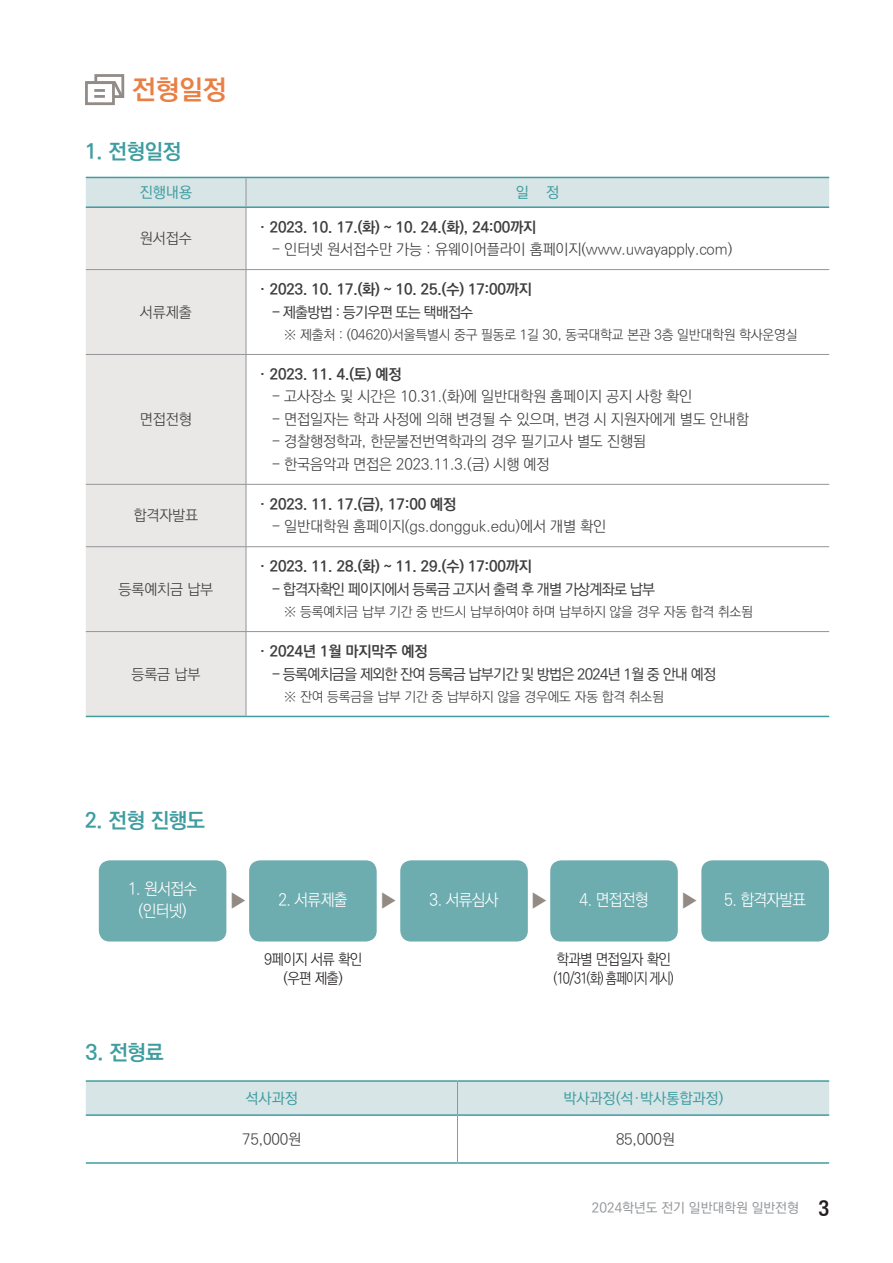
<style>
.page{position:relative;width:893px;height:1263px;background:#fff}
.page>*{position:absolute;margin:0;border:0;box-sizing:border-box;transform-origin:0 0}
.t1{font:700 27px "Ko Pub Dotum";color:#ea7f44}
.t2{font:700 21px "Ko Pub Dotum";letter-spacing:-.01em;color:#3f9da0}
.t3{font:300 18px "Ko Pub Dotum";color:#938a84;scale:.95 1}
.t4{font:300 16.5px/21.8px "Ko Pub Dotum";letter-spacing:-.04em;color:#fff;text-align:center;scale:.95 1}
.t5{font:300 15px "Ko Pub Dotum";letter-spacing:-.01em;color:#3e3e3f}
.t6{font:700 15px "Ko Pub Dotum";letter-spacing:-.01em;color:#3e3e3f}
.t7{font:15px "Ko Pub World Dotum PM";letter-spacing:-.055em;color:#3e3e3f}
.t8{font:300 15px/19.5px "Ko Pub Dotum";letter-spacing:-.04em;color:#231f20;text-align:center;scale:.95 1}
.t9{font:500 15px "Ko Pub Dotum";color:#3f9da0}
.t10{font:300 13.5px "Ko Pub Dotum";letter-spacing:-.01em;color:#3e3e3f}
.t11{font:500 13.5px "Ko Pub Dotum";color:#939598}
.s1{font-family:"Helvetica Neue";font-stretch:condensed;font-size:22.5px;color:#231f20}
</style>
<div class="page">
<div style="left:86px;top:208px;width:160px;height:508px;background:#eae8e7"></div>
<hr style="left:86px;top:206px;width:160px;height:2px;background:#3f9da0">
<hr style="left:246px;top:206px;width:583px;height:2px;background:#3f9da0">
<hr style="left:86px;top:716px;width:160px;height:1px;background:#3f9da0">
<hr style="left:246px;top:716px;width:583px;height:1px;background:#3f9da0">
<hr style="left:246px;top:208px;width:1px;height:61px;background:#939598">
<hr style="left:246px;top:270px;width:1px;height:84px;background:#939598">
<hr style="left:86px;top:354px;width:160px;height:1px;background:#939598">
<hr style="left:246px;top:354px;width:583px;height:1px;background:#939598">
<hr style="left:246px;top:355px;width:1px;height:129px;background:#939598">
<hr style="left:86px;top:484px;width:160px;height:1px;background:#939598">
<hr style="left:246px;top:484px;width:583px;height:1px;background:#939598">
<hr style="left:246px;top:485px;width:1px;height:61px;background:#939598">
<hr style="left:86px;top:546px;width:160px;height:1px;background:#939598">
<hr style="left:246px;top:546px;width:583px;height:1px;background:#939598">
<hr style="left:246px;top:547px;width:1px;height:84px;background:#939598">
<hr style="left:86px;top:631px;width:160px;height:1px;background:#939598">
<hr style="left:246px;top:631px;width:583px;height:1px;background:#939598">
<hr style="left:246px;top:632px;width:1px;height:84px;background:#939598">
<svg style="left:86px;top:177px;width:743px;height:30px;background:#cee0e2"></svg>
<hr style="left:86px;top:269px;width:160px;height:1px;background:#939598">
<hr style="left:246px;top:269px;width:583px;height:1px;background:#939598">
<div style="left:86px;top:1082px;width:743px;height:32px;background:#d7e5e7"></div>
<hr style="left:86px;top:1080px;width:371px;height:2px;background:#3f9da0">
<hr style="left:457px;top:1080px;width:372px;height:2px;background:#3f9da0">
<hr style="left:86px;top:1114px;width:371px;height:2px;background:#3f9da0">
<hr style="left:86px;top:1162px;width:371px;height:2px;background:#3f9da0">
<hr style="left:457px;top:1114px;width:372px;height:2px;background:#3f9da0">
<hr style="left:457px;top:1162px;width:372px;height:2px;background:#3f9da0">
<hr style="left:457px;top:1116px;width:1px;height:46px;background:#939598">
<hr style="left:457px;top:1082px;width:1px;height:32px;background:#939598">
<div style="left:94px;top:74px;width:30px;height:24px;background:#fff;border:3px solid #928b86"></div>
<div style="left:85px;top:81px;width:30px;height:24px;background:#fff;border:3px solid #928b86"></div>
<svg style="left:85px;top:79px;width:40px;height:20px"></svg>
<div style="left:99px;top:860px;width:127px;height:81px;background:#6dacaf;border-radius:11px"></div>
<div style="left:400px;top:860px;width:128px;height:81px;background:#6dacaf;border-radius:11px"></div>
<div style="left:701px;top:860px;width:128px;height:81px;background:#6dacaf;border-radius:11px"></div>
<div style="left:249px;top:860px;width:128px;height:81px;background:#6dacaf;border-radius:11px"></div>
<div style="left:550px;top:860px;width:128px;height:81px;background:#6dacaf;border-radius:11px"></div>
<h1 class="t1" style="left:132px;top:76px;width:96px">전형일정</h1>
<h2 class="t2" style="left:85px;top:141px;width:98px">1. 전형일정</h2>
<p class="t9" style="left:140px;top:185px;width:54px">진행내용</p>
<p class="t9" style="left:516px;top:185px;width:45px">일 정</p>
<p class="t5" style="left:140px;top:231px;width:53px">원서접수</p>
<p class="t6" style="left:259px;top:219px;width:279px">· 2023. 10. 17.(화) ~ 10. 24.(화), 24:00까지</p>
<p class="t5" style="left:272px;top:242px;width:462px">- 인터넷 원서접수만 가능 : 유웨이어플라이 홈페이지(www.uwayapply.com)</p>
<p class="t5" style="left:140px;top:304px;width:53px">서류제출</p>
<p class="t5" style="left:140px;top:412px;width:53px">면접전형</p>
<p class="t5" style="left:134px;top:508px;width:66px">합격자발표</p>
<p class="t5" style="left:118px;top:582px;width:96px">등록예치금 납부</p>
<p class="t5" style="left:131px;top:666px;width:70px">등록금 납부</p>
<p class="t6" style="left:259px;top:282px;width:274px">· 2023. 10. 17.(화) ~ 10. 25.(수) 17:00까지</p>
<p class="t7" style="left:272px;top:301px;width:203px">- 제출방법 : 등기우편 또는 택배접수</p>
<p class="t10" style="left:284px;top:328px;width:515px">※ 제출처 : (04620)서울특별시 중구 필동로 1길 30, 동국대학교 본관 3층 일반대학원 학사운영실</p>
<p class="t6" style="left:259px;top:367px;width:144px">· 2023. 11. 4.(토) 예정</p>
<p class="t5" style="left:272px;top:389px;width:422px">- 고사장소 및 시간은 10.31.(화)에 일반대학원 홈페이지 공지 사항 확인</p>
<p class="t5" style="left:272px;top:412px;width:479px">- 면접일자는 학과 사정에 의해 변경될 수 있으며, 변경 시 지원자에게 별도 안내함</p>
<p class="t5" style="left:272px;top:434px;width:376px">- 경찰행정학과, 한문불전번역학과의 경우 필기고사 별도 진행됨</p>
<p class="t5" style="left:272px;top:457px;width:279px">- 한국음악과 면접은 2023.11.3.(금) 시행 예정</p>
<p class="t6" style="left:259px;top:496px;width:199px">· 2023. 11. 17.(금), 17:00 예정</p>
<p class="t5" style="left:272px;top:519px;width:336px">- 일반대학원 홈페이지(gs.dongguk.edu)에서 개별 확인</p>
<p class="t6" style="left:259px;top:559px;width:274px">· 2023. 11. 28.(화) ~ 11. 29.(수) 17:00까지</p>
<p class="t7" style="left:272px;top:578px;width:385px">- 합격자확인 페이지에서 등록금 고지서 출력 후 개별 가상계좌로 납부</p>
<p class="t10" style="left:284px;top:605px;width:470px">※ 등록예치금 납부 기간 중 반드시 납부하여야 하며 납부하지 않을 경우 자동 합격 취소됨</p>
<p class="t6" style="left:259px;top:644px;width:170px">· 2024년 1월 마지막주 예정</p>
<p class="t7" style="left:272px;top:663px;width:446px">- 등록예치금을 제외한 잔여 등록금 납부기간 및 방법은 2024년 1월 중 안내 예정</p>
<p class="t10" style="left:284px;top:690px;width:381px">※ 잔여 등록금을 납부 기간 중 납부하지 않을 경우에도 자동 합격 취소됨</p>
<h2 class="t2" style="left:85px;top:809px;width:122px">2. 전형 진행도</h2>
<p class="t4" style="left:128px;top:879px;width:74px">1. 원서접수 (인터넷)</p>
<h2 class="t2" style="left:86px;top:1042px;width:80px">3. 전형료</h2>
<p class="t3" style="left:231px;top:891px;width:18px">▶</p>
<p class="t4" style="left:278px;top:890px;width:74px">2. 서류제출</p>
<p class="t3" style="left:381px;top:891px;width:18px">▶</p>
<p class="t4" style="left:430px;top:890px;width:74px">3. 서류심사</p>
<p class="t3" style="left:532px;top:891px;width:18px">▶</p>
<p class="t4" style="left:579px;top:890px;width:74px">4. 면접전형</p>
<p class="t3" style="left:682px;top:891px;width:18px">▶</p>
<p class="t4" style="left:724px;top:890px;width:88px">5. 합격자발표</p>
<p class="t8" style="left:264px;top:950px;width:105px">9페이지 서류 확인 (우편 제출)</p>
<p class="t8" style="left:554px;top:950px;width:128px;text-align:left">학과별 면접일자 확인 (10/31(화) 홈페이지 게시)</p>
<p class="t9" style="left:245px;top:1090px;width:54px">석사과정</p>
<p class="t9" style="left:563px;top:1090px;width:161px">박사과정(석·박사통합과정)</p>
<p class="t5" style="left:242px;top:1131px;width:60px">75,000원</p>
<p class="t5" style="left:616px;top:1131px;width:60px">85,000원</p>
<p class="t11" style="left:592px;top:1201px;width:239px">2024학년도 전기 일반대학원 일반전형 <span class="s1">3</span></p>
</div>
